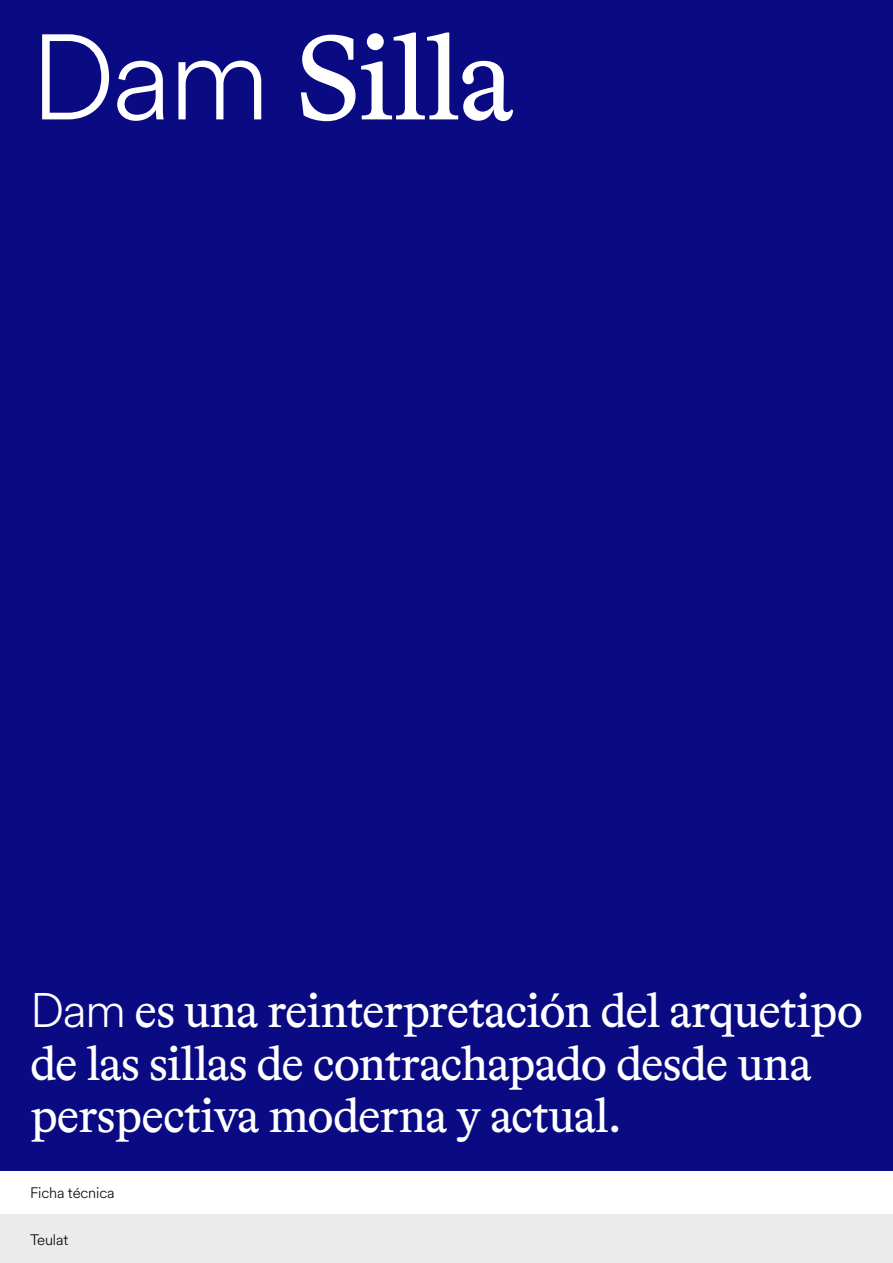
<style>
.page{position:relative;width:893px;height:1263px;background:#fff}
.page>*{position:absolute;margin:0;border:0;box-sizing:border-box;transform-origin:0 0}
.t1{font:120px "Bradford LL";letter-spacing:-.02em;color:#fff}
.t2{font:48px/52.5px "Bradford LL";letter-spacing:-.02em;color:#fff}
.t3{font:300 15px "Circular XX";letter-spacing:-.01em;color:#000}
.s1{font-family:"Circular XX";font-weight:300}
</style>
<div class="page">
<div style="left:0;top:0;width:893px;height:1170px;background:#0a0a82"></div>
<div style="left:0;top:1215px;width:893px;height:48px;background:#ebebeb"></div>
<h1 class="t1" style="left:30px;top:-1px;width:485px"><span class="s1">Dam</span> Silla</h1>
<p class="t2" style="left:30px;top:982px;width:834px"><span class="s1">Dam</span> es una reinterpretación del arquetipo de las sillas de contrachapado desde una perspectiva moderna y actual.</p>
<p class="t3" style="left:30px;top:1183px;width:86px">Ficha técnica</p>
<p class="t3" style="left:30px;top:1229px;width:40px">Teulat</p>
</div>
